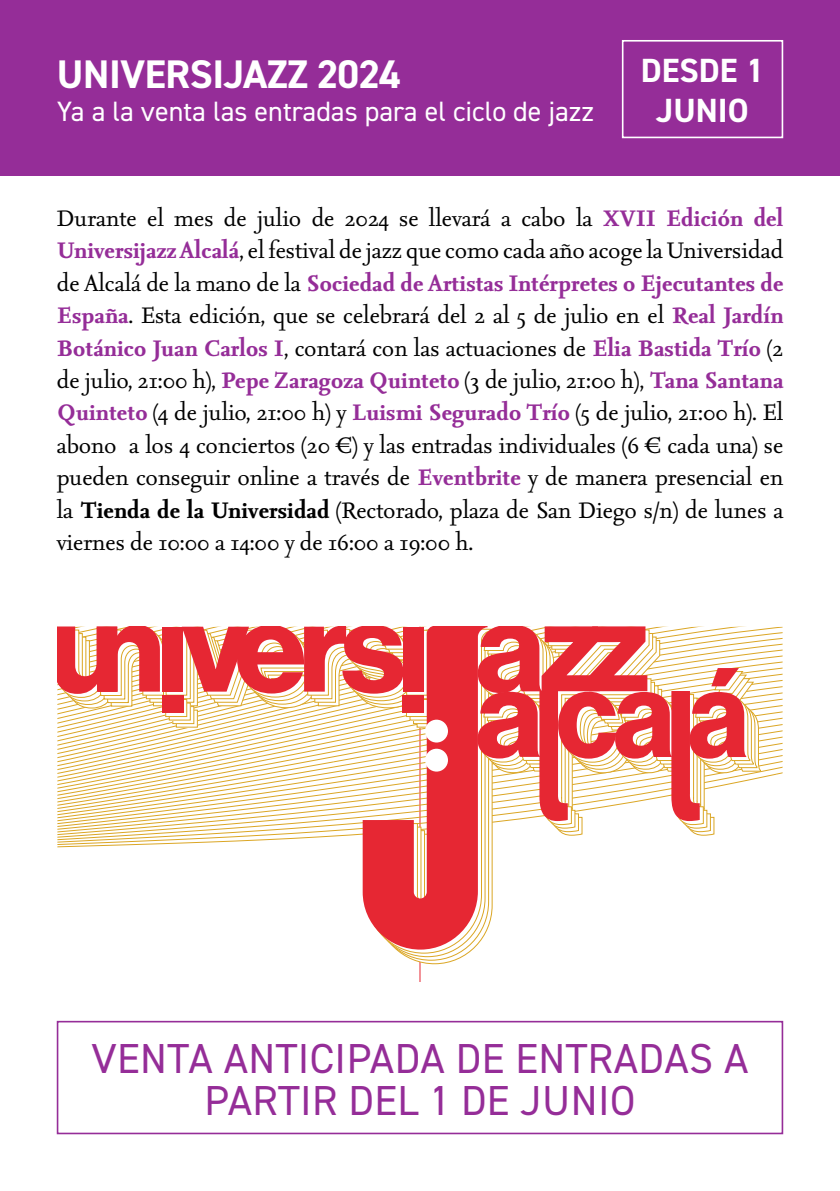
<style>
.page{position:relative;width:840px;height:1191px;background:#fff}
.page>*{position:absolute;margin:0;border:0;box-sizing:border-box;transform-origin:0 0}
.t1{font:42px/42.2px "DIN2014";letter-spacing:.01em;color:#952d98;text-align:center}
.t2{font:700 40px "DIN2014";letter-spacing:-.01em;color:#fff}
.t3{font:700 33.6px/40.4px "DIN2014";color:#fff;text-align:center}
.t4{font:28px "DIN2014";color:#fff}
.t5{font:27px/32.4px "Seria Pro";color:#000;text-align:justify}
.s1{font-weight:700;color:#952d98}
.s2{font-weight:700}
</style>
<div class="page">
<div style="left:0;top:0;width:839px;height:176px;background:#952d98"></div>
<div style="left:621px;top:40px;width:161px;height:98px;border:2px solid #fff"></div>
<hr style="left:419px;top:626px;width:1px;height:356px;background:#e62733">
<svg style="left:57px;top:836px;width:285px;height:12px"></svg>
<svg style="left:396px;top:836px;width:97px;height:117px"></svg>
<svg style="left:57px;top:626px;width:725px;height:210px"></svg>
<div style="left:162px;top:696px;width:21px;height:17px;background:#e62733"></div>
<svg style="left:362px;top:626px;width:125px;height:324px;fill:#e62733"></svg>
<div style="left:425px;top:719px;width:22px;height:23px;background:#fff;border-radius:50%"></div>
<div style="left:425px;top:748px;width:22px;height:23px;background:#fff;border-radius:50%"></div>
<div style="left:57px;top:1020px;width:725px;height:114px;border:2px solid #952d98"></div>
<h2 class="t2" style="left:57px;top:47px;width:345px">UNIVERSIJAZZ 2024</h2>
<p class="t4" style="left:57px;top:94px;width:538px">Ya a la venta las entradas para el ciclo de jazz</p>
<p class="t3" style="left:640px;top:50px;width:125px">DESDE 1<br>JUNIO</p>
<p class="t5" style="left:57px;top:201px;width:727px">Durante el mes de julio de 2024 se llevará a cabo la <span class="s1">XVII Edición del Universijazz Alcalá</span>, el festival de jazz que como cada año acoge la Universidad de Alcalá de la mano de la <span class="s1">Sociedad de Artistas Intérpretes o Ejecutantes de España</span>. Esta edición, que se celebrará del 2 al 5 de julio en el <span class="s1">Real Jardín Botánico Juan Carlos I</span>, contará con las actuaciones de <span class="s1">Elia Bastida Trío</span> (2 de julio, 21:00 h), <span class="s1">Pepe Zaragoza Quinteto</span> (3 de julio, 21:00 h), <span class="s1">Tana Santana Quinteto</span> (4 de julio, 21:00 h) y <span class="s1">Luismi Segurado Trío</span> (5 de julio, 21:00 h). El abono a los 4 conciertos (20 €) y las entradas individuales (6 € cada una) se pueden conseguir online a través de <span class="s1">Eventbrite</span> y de manera presencial en la <span class="s2">Tienda de la Universidad</span> (Rectorado, plaza de San Diego s/n) de lunes a viernes de 10:00 a 14:00 y de 16:00 a 19:00 h.</p>
<h1 class="t1" style="left:91px;top:1036px;width:658px">VENTA ANTICIPADA DE ENTRADAS A<br>PARTIR DEL 1 DE JUNIO</h1>
</div>
